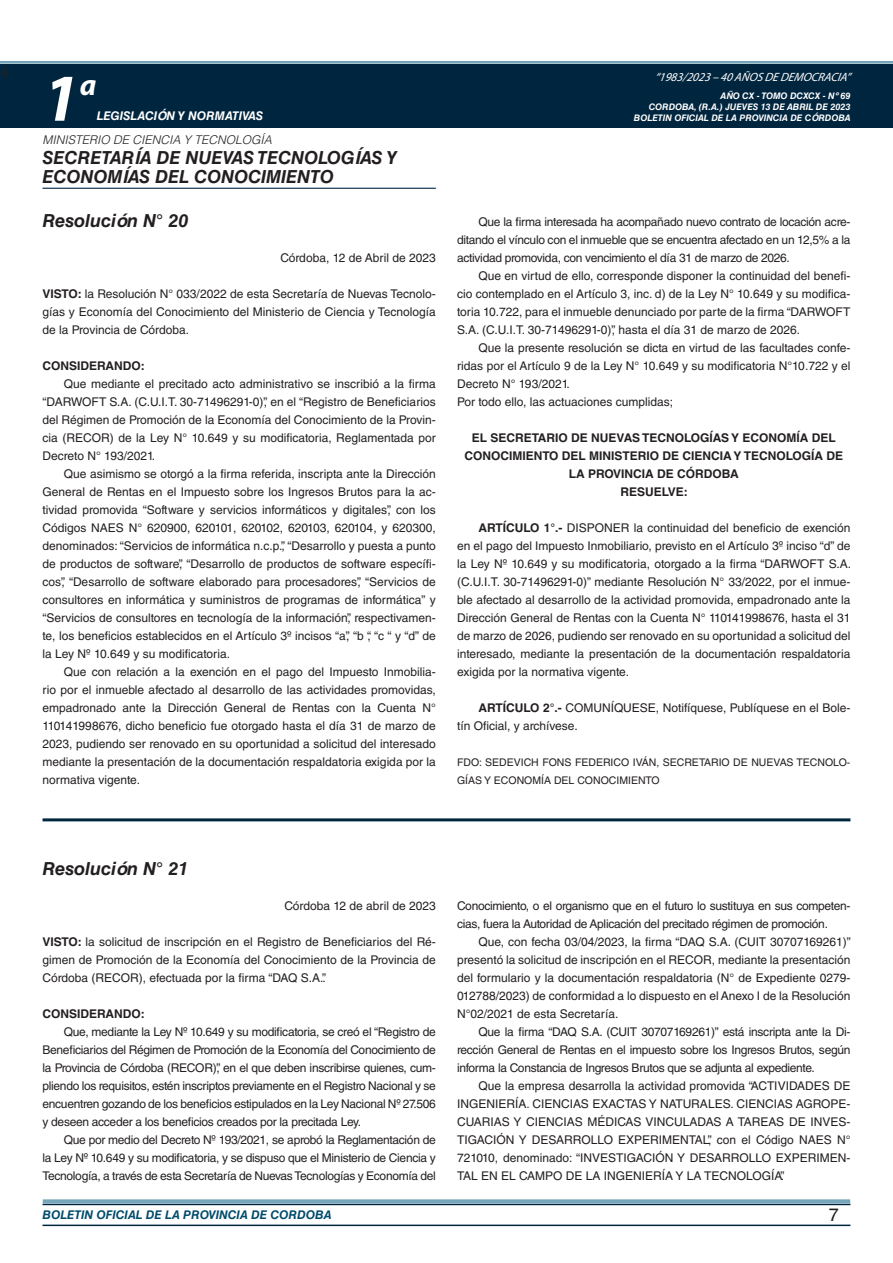
<style>
.page{position:relative;width:893px;height:1263px;background:#fff}
.page>*{position:absolute;margin:0;border:0;box-sizing:border-box;transform-origin:0 0}
.t1{font:italic 700 67.5px "Myriad Pro";color:#fff}
.t2{font:italic 700 30px "Myriad Pro";color:#fff}
.NOMBRE_DE_MINISTERIO{font:italic 700 18px/19.5px "Helvetica LT Std";color:#231f20}
.t3{font:18px "Minion Pro";color:#231f20}
.t4{font:18px "Helvetica LT Std";color:#231f20}
.TEXTO_BASE{font:12px/18px "Helvetica LT Std";color:#231f20;text-align:justify}
.TEXTO_BASE-2{font:12px/18px "Helvetica LT Std";letter-spacing:-.025em;color:#231f20}
.RESUELVE{font:700 12px/18px "Helvetica LT Std";color:#231f20;text-align:center}
.FECHA{font:12px "Helvetica LT Std";color:#231f20}
.t5{font:italic 700 12px "Helvetica LT Std";color:#004b6c}
.t6{font:italic 12px "Myriad Pro";color:#fff}
.TITULO_light{font:italic 300 12px "Helvetica LT Std";color:#231f20}
.TEXTO_BASE-3{font:700 12px "Helvetica LT Std";color:#231f20}
.t7{font:italic 700 12px "Helvetica LT Std";color:#fff}
.FIRMA{font:10.5px/18px "Helvetica LT Std";color:#231f20}
.t8{font:italic 700 9px/10.8px "Helvetica LT Std";color:#fff;text-align:right}
.s1{font-weight:700}
</style>
<div class="page">
<div style="left:0;top:61px;width:893px;height:6px;background:#fff;opacity:.75"></div>
<div style="left:0;top:64px;width:893px;height:64px;background:#00263f"></div>
<hr style="left:43px;top:1224px;width:807px;height:2px;background:#00263f">
<div style="left:42px;top:1198px;width:809px;height:8px;background:#fff;opacity:.75"></div>
<hr style="left:43px;top:188px;width:393px;height:1px;background:#00263f">
<hr style="left:43px;top:818px;width:807px;height:3px;background:#00263f">
<h3 class="t3" style="left:0;top:59px;width:10px">4</h3>
<h1 class="t1" style="left:43px;top:54px;width:38px">1</h1>
<h2 class="t2" style="left:80px;top:66px;width:18px">a</h2>
<p class="t7" style="left:97px;top:109px;width:168px">LEGISLACIÓN Y NORMATIVAS</p>
<p class="TITULO_light" style="left:43px;top:133px;width:231px">MINISTERIO DE CIENCIA Y TECNOLOGÍA</p>
<p class="NOMBRE_DE_MINISTERIO" style="left:43px;top:148px;width:356px">SECRETARÍA DE NUEVAS TECNOLOGÍAS Y<br>ECONOMÍAS DEL CONOCIMIENTO</p>
<p class="NOMBRE_DE_MINISTERIO" style="left:43px;top:211px;width:147px">Resolución N° 20</p>
<p class="FECHA" style="left:280px;top:251px;width:157px">Córdoba, 12 de Abril de 2023</p>
<p class="TEXTO_BASE" style="left:43px;top:285px;width:395px"><span class="s1">VISTO:</span> la Resolución N° 033/2022 de esta Secretaría de Nuevas Tecnolo&shy;gías y Economía del Conocimiento del Ministerio de Ciencia y Tecnología de la Provincia de Córdoba.</p>
<p class="TEXTO_BASE-3" style="left:43px;top:358px;width:104px">CONSIDERANDO:</p>
<p class="TEXTO_BASE" style="left:43px;top:375px;width:395px;text-indent:21px">Que mediante el precitado acto administrativo se inscribió a la firma “DARWOFT S.A. (C.U.I.T. 30-71496291-0)”, en el “Registro de Beneficiarios del Régimen de Promoción de la Economía del Conocimiento de la Provin&shy;cia (RECOR) de la Ley N° 10.649 y su modificatoria, Reglamentada por Decreto N° 193/2021.</p>
<p class="TEXTO_BASE" style="left:43px;top:465px;width:395px;text-indent:21px">Que asimismo se otorgó a la firma referida, inscripta ante la Dirección General de Rentas en el Impuesto sobre los Ingresos Brutos para la ac&shy;tividad promovida “Software y servicios informáticos y digitales”, con los Códigos NAES N° 620900, 620101, 620102, 620103, 620104, y 620300, denominados: “Servicios de informática n.c.p.”, “Desarrollo y puesta a punto de productos de software”, “Desarrollo de productos de software específi&shy;cos”, “Desarrollo de software elaborado para procesadores”, “Servicios de consultores en informática y suministros de programas de informática” y “Servicios de consultores en tecnología de la información”, respectivamen&shy;te, los beneficios establecidos en el Artículo 3º incisos “a”, “b “, “c “ y “d” de la Ley Nº 10.649 y su modificatoria.</p>
<p class="TEXTO_BASE" style="left:43px;top:663px;width:395px;text-indent:21px">Que con relación a la exención en el pago del Impuesto Inmobilia&shy;rio por el inmueble afectado al desarrollo de las actividades promovidas, empadronado ante la Dirección General de Rentas con la Cuenta N° 110141998676, dicho beneficio fue otorgado hasta el día 31 de marzo de 2023, pudiendo ser renovado en su oportunidad a solicitud del interesado mediante la presentación de la documentación respaldatoria exigida por la normativa vigente.</p>
<p class="t6" style="left:655px;top:70px;width:197px">“ 1983/2023 – 40 AÑOS DE DEMOCRACIA”</p>
<p class="t8" style="left:634px;top:91px;width:218px">AÑO CX - TOMO DCXCX - Nº 69<br>CORDOBA, (R.A.) JUEVES 13 DE ABRIL DE 2023<br>BOLETIN OFICIAL DE LA PROVINCIA DE CÓRDOBA</p>
<p class="TEXTO_BASE" style="left:457px;top:213px;width:395px;text-indent:21px">Que la firma interesada ha acompañado nuevo contrato de locación acre&shy;ditando el vínculo con el inmueble que se encuentra afectado en un 12,5% a la actividad promovida, con vencimiento el día 31 de marzo de 2026.</p>
<p class="TEXTO_BASE" style="left:457px;top:267px;width:395px;text-indent:21px">Que en virtud de ello, corresponde disponer la continuidad del benefi&shy;cio contemplado en el Artículo 3, inc. d) de la Ley N° 10.649 y su modifica&shy;toria 10.722, para el inmueble denunciado por parte de la firma “DARWOFT S.A. (C.U.I.T. 30-71496291-0)”, hasta el día 31 de marzo de 2026.</p>
<p class="TEXTO_BASE" style="left:457px;top:339px;width:395px;text-indent:21px">Que la presente resolución se dicta en virtud de las facultades confe&shy;ridas por el Artículo 9 de la Ley N° 10.649 y su modificatoria N°10.722 y el Decreto N° 193/2021.</p>
<p class="TEXTO_BASE" style="left:457px;top:393px;width:218px">Por todo ello, las actuaciones cumplidas;</p>
<p class="RESUELVE" style="left:464px;top:428px;width:380px">EL SECRETARIO DE NUEVAS TECNOLOGÍAS Y ECONOMÍA DEL<br>CONOCIMIENTO DEL MINISTERIO DE CIENCIA Y TECNOLOGÍA DE<br>LA PROVINCIA DE CÓRDOBA</p>
<p class="RESUELVE" style="left:620px;top:482px;width:69px">RESUELVE:</p>
<p class="TEXTO_BASE" style="left:457px;top:519px;width:395px;text-indent:21px"><span class="s1">ARTÍCULO 1°.-</span> DISPONER la continuidad del beneficio de exención en el pago del Impuesto Inmobiliario, previsto en el Artículo 3º inciso “d” de la Ley Nº 10.649 y su modificatoria, otorgado a la firma “DARWOFT S.A. (C.U.I.T. 30-71496291-0)” mediante Resolución N° 33/2022, por el inmue&shy;ble afectado al desarrollo de la actividad promovida, empadronado ante la Dirección General de Rentas con la Cuenta N° 110141998676, hasta el 31 de marzo de 2026, pudiendo ser renovado en su oportunidad a solicitud del interesado, mediante la presentación de la documentación respaldatoria exigida por la normativa vigente.</p>
<p class="TEXTO_BASE" style="left:457px;top:699px;width:395px;text-indent:21px"><span class="s1">ARTÍCULO 2°.-</span> COMUNÍQUESE, Notifíquese, Publíquese en el Bole&shy;tín Oficial, y archívese.</p>
<p class="FIRMA" style="left:457px;top:753px;width:395px">FDO: SEDEVICH FONS FEDERICO IVÁN, SECRETARIO DE NUEVAS TECNOLO-<br>GÍAS Y ECONOMÍA DEL CONOCIMIENTO</p>
<p class="NOMBRE_DE_MINISTERIO" style="left:43px;top:859px;width:147px">Resolución N° 21</p>
<p class="FECHA" style="left:284px;top:899px;width:153px">Córdoba 12 de abril de 2023</p>
<p class="TEXTO_BASE" style="left:43px;top:933px;width:395px"><span class="s1">VISTO:</span> la solicitud de inscripción en el Registro de Beneficiarios del Ré&shy;gimen de Promoción de la Economía del Conocimiento de la Provincia de Córdoba (RECOR), efectuada por la firma “DAQ S.A.”.</p>
<p class="TEXTO_BASE-3" style="left:43px;top:1006px;width:104px">CONSIDERANDO:</p>
<p class="TEXTO_BASE" style="left:43px;top:1023px;width:395px;text-indent:21px">Que, mediante la Ley Nº 10.649 y su modificatoria, se creó el “Registro de Beneficiarios del Régimen de Promoción de la Economía del Conocimiento de la Provincia de Córdoba (RECOR)”, en el que deben inscribirse quienes, cum&shy;pliendo los requisitos, estén inscriptos previamente en el Registro Nacional y se encuentren gozando de los beneficios estipulados en la Ley Nacional Nº 27.506 y deseen acceder a los beneficios creados por la precitada Ley.</p>
<p class="TEXTO_BASE" style="left:43px;top:1131px;width:395px;text-indent:21px">Que por medio del Decreto Nº 193/2021, se aprobó la Reglamentación de la Ley Nº 10.649 y su modificatoria, y se dispuso que el Ministerio de Ciencia y Tecnología, a través de esta Secretaría de Nuevas Tecnologías y Economía del</p>
<p class="TEXTO_BASE-2" style="left:457px;top:897px;width:395px">Conocimiento, o el organismo que en el futuro lo sustituya en sus competen&shy;cias, fuera la Autoridad de Aplicación del precitado régimen de promoción.</p>
<p class="TEXTO_BASE" style="left:457px;top:933px;width:395px;text-indent:21px">Que, con fecha 03/04/2023, la firma “DAQ S.A. (CUIT 30707169261)” presentó la solicitud de inscripción en el RECOR, mediante la presentación del formulario y la documentación respaldatoria (N° de Expediente 0279- 012788/2023) de conformidad a lo dispuesto en el Anexo I de la Resolución N°02/2021 de esta Secretaría.</p>
<p class="TEXTO_BASE" style="left:457px;top:1023px;width:395px;text-indent:21px">Que la firma “DAQ S.A. (CUIT 30707169261)” está inscripta ante la Di&shy;rección General de Rentas en el impuesto sobre los Ingresos Brutos, según informa la Constancia de Ingresos Brutos que se adjunta al expediente.</p>
<p class="TEXTO_BASE" style="left:457px;top:1077px;width:395px;text-indent:21px">Que la empresa desarrolla la actividad promovida “ACTIVIDADES DE INGENIERÍA. CIENCIAS EXACTAS Y NATURALES. CIENCIAS AGROPE-CUARIAS Y CIENCIAS MÉDICAS VINCULADAS A TAREAS DE INVES-TIGACIÓN Y DESARROLLO EXPERIMENTAL”, con el Código NAES N° 721010, denominado: “INVESTIGACIÓN Y DESARROLLO EXPERIMEN-TAL EN EL CAMPO DE LA INGENIERÍA Y LA TECNOLOGÍA”.</p>
<p class="t5" style="left:43px;top:1208px;width:290px">BOLETIN OFICIAL DE LA PROVINCIA DE CORDOBA</p>
<h3 class="t4" style="left:829px;top:1204px;width:12px">7</h3>
</div>
